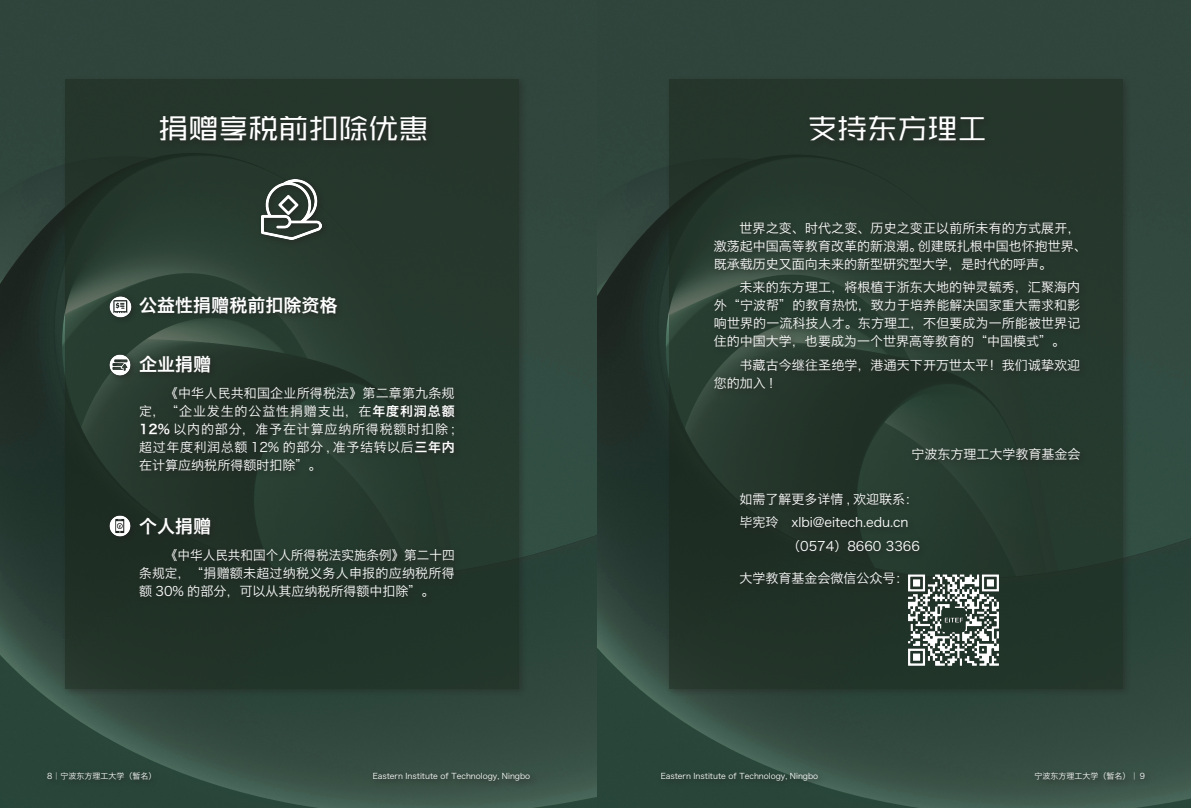
<style>
.page{position:relative;width:1191px;height:808px;background:#fff}
.page>*{position:absolute;margin:0;border:0;box-sizing:border-box;transform-origin:0 0}
.t1{font:30px "Big Young Medium GB2.0";color:#fff}
.t2{font:18px "Hiragino Sans GB W6";color:#fff}
.t3{font:13px/18px "Hiragino Sans GB W3";color:#fff;text-align:justify}
.t4{font:8px "Hiragino Sans GB W3";color:#fff}
.s1{font-family:"Hiragino Sans GB W6"}
</style>
<div class="page">
<img style="left:0;top:0;width:1191px;height:808px">
<div style="left:61px;top:75px;width:466px;height:622px;background:#231f20;opacity:.75"></div>
<div style="left:65px;top:79px;width:454px;height:610px;background:#26362c"></div>
<div style="left:665px;top:75px;width:465px;height:622px;background:#231f20;opacity:.75"></div>
<div style="left:669px;top:79px;width:454px;height:610px;background:#25362b"></div>
<img style="left:908px;top:592px;width:91px;height:74px">
<div style="left:369px;top:768px;width:168px;height:20px;background:#374d43"></div>
<div style="left:52px;top:768px;width:107px;height:19px;background:#284237"></div>
<div style="left:657px;top:768px;width:168px;height:20px;background:#231f20;opacity:.75"></div>
<div style="left:1031px;top:768px;width:111px;height:19px;background:#374d43"></div>
<div style="left:44px;top:769px;width:16px;height:17px;background:#284337"></div>
<div style="left:156px;top:112px;width:278px;height:37px;background:#243128"></div>
<div style="left:136px;top:293px;width:326px;height:312px;background:#231f20;opacity:.75"></div>
<img style="left:261px;top:180px;width:60px;height:60px">
<div style="left:106px;top:292px;width:32px;height:33px;background:#263c2f"></div>
<img style="left:109px;top:295px;width:23px;height:23px">
<div style="left:106px;top:351px;width:32px;height:32px;background:#231f20;opacity:.75"></div>
<img style="left:108px;top:354px;width:23px;height:22px">
<div style="left:106px;top:512px;width:32px;height:32px;background:#1d2c23"></div>
<img style="left:109px;top:515px;width:22px;height:22px">
<div style="left:1136px;top:769px;width:16px;height:17px;background:#395146"></div>
<div style="left:711px;top:218px;width:376px;height:374px;background:#231f20;opacity:.75"></div>
<div style="left:806px;top:112px;width:186px;height:37px;background:#243229"></div>
<p class="t1" style="left:158px;top:112px;width:271px">捐赠享税前扣除优惠</p>
<p class="t2" style="left:139px;top:294px;width:200px">公益性捐赠税前扣除资格</p>
<p class="t2" style="left:139px;top:352px;width:73px">企业捐赠</p>
<p class="t3" style="left:139px;top:384px;width:317px;text-indent:26px">《中华人民共和国企业所得税法》第二章第九条规定，“企业发生的公益性捐赠支出，在<span class="s1">年度利润总额12%</span> 以内的部分，准予在计算应纳所得税额时扣除 ;超过年度利润总额 12% 的部分 , 准予结转以后<span class="s1">三年内</span>在计算应纳税所得额时扣除”。</p>
<p class="t2" style="left:139px;top:514px;width:73px">个人捐赠</p>
<p class="t3" style="left:139px;top:546px;width:317px;text-indent:26px">《中华人民共和国个人所得税法实施条例》第二十四条规定，“捐赠额未超过纳税义务人申报的应纳税所得额 30% 的部分，可以从其应纳税所得额中扣除”。</p>
<p class="t1" style="left:807px;top:112px;width:181px">支持东方理工</p>
<p class="t3" style="left:714px;top:219px;width:374px;text-align:left;text-indent:26px">世界之变、时代之变、历史之变正以前所未有的方式展开，激荡起中国高等教育改革的新浪潮。创建既扎根中国也怀抱世界、既承载历史又面向未来的新型研究型大学，是时代的呼声。</p>
<p class="t3" style="left:714px;top:278px;width:368px;text-indent:26px">未来的东方理工，将根植于浙东大地的钟灵毓秀，汇聚海内外“宁波帮”的教育热忱，致力于培养能解决国家重大需求和影响世界的一流科技人才。东方理工，不但要成为一所能被世界记住的中国大学，也要成为一个世界高等教育的“中国模式”。</p>
<p class="t3" style="left:714px;top:356px;width:368px;text-indent:26px">书藏古今继往圣绝学，港通天下开万世太平！我们诚挚欢迎您的加入 !</p>
<p class="t3" style="left:911px;top:445px;width:170px">宁波东方理工大学教育基金会</p>
<p class="t3" style="left:739px;top:489px;width:180px">如需了解更多详情 , 欢迎联系：</p>
<p class="t3" style="left:739px;top:513px;width:170px">毕宪玲 xlbi@eitech.edu.cn</p>
<p class="t3" style="left:787px;top:537px;width:134px">（0574）8660 3366</p>
<p class="t3" style="left:739px;top:569px;width:170px">大学教育基金会微信公众号：</p>
<p class="t4" style="left:47px;top:771px;width:111px">8｜宁波东方理工大学（暂名）</p>
<p class="t4" style="left:373px;top:771px;width:159px">Eastern Institute of Technology, Ningbo</p>
<p class="t4" style="left:660px;top:771px;width:159px">Eastern Institute of Technology, Ningbo</p>
<p class="t4" style="left:1034px;top:771px;width:112px">宁波东方理工大学（暂名）<span class="s1">｜</span> 9</p>
</div>
